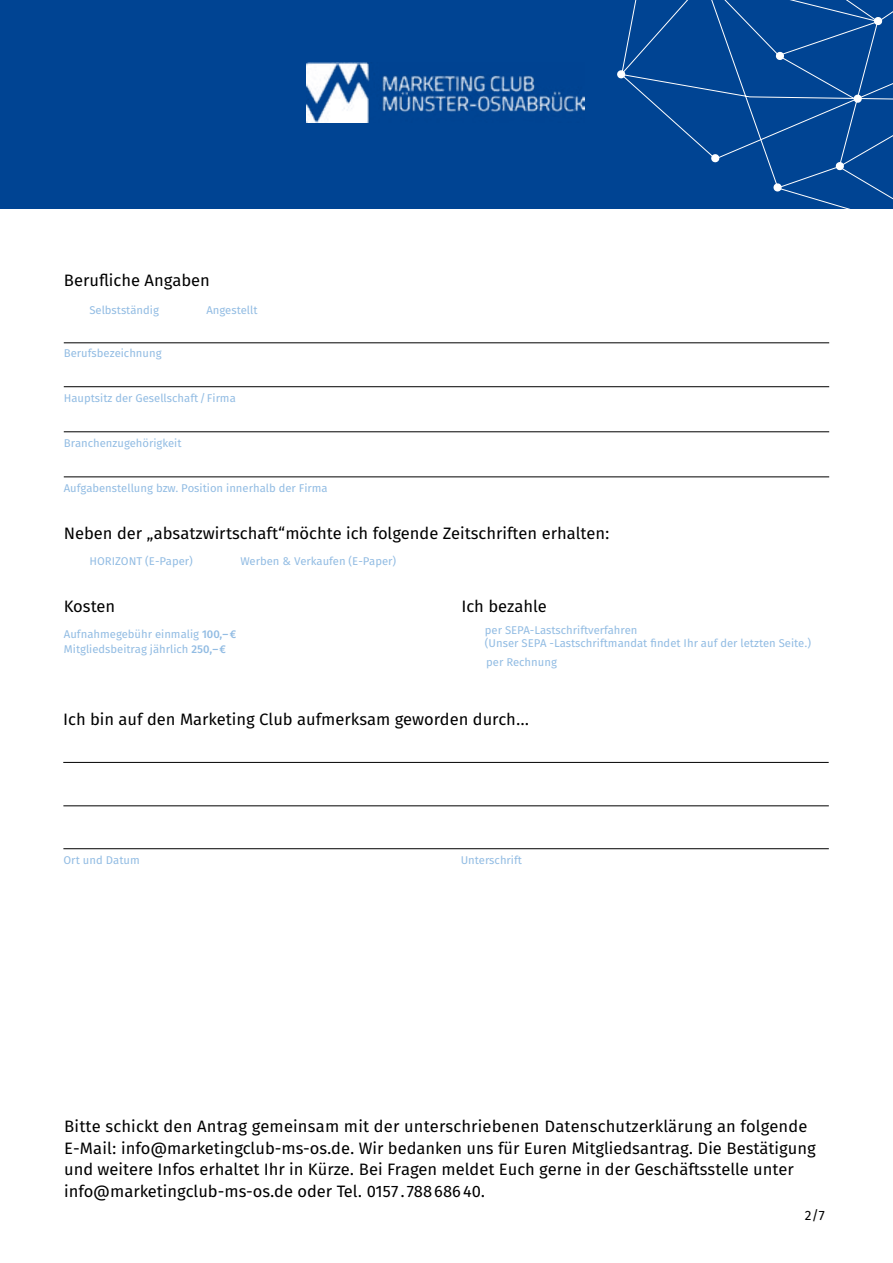
<style>
.page{position:relative;width:893px;height:1263px;background:#fff}
.page>*{position:absolute;margin:0;border:0;box-sizing:border-box;transform-origin:0 0}
.t1{font:16.5px/21.8px "Fira Sans OT";color:#000}
.t2{font:13.5px "Fira Sans OT";color:#000}
.t3{font:11.25px/13.5px "Fira Sans OT";color:#92bce3}
.s1{font-family:"Fira Sans OT Medium"}
</style>
<div class="page">
<div style="left:0;top:0;width:893px;height:208px;background:#004493"></div>
<svg style="left:620px;top:0;width:273px;height:209px"></svg>
<hr style="left:63px;top:848px;width:766px;height:1px;background:#000">
<hr style="left:63px;top:805px;width:766px;height:1px;background:#000">
<hr style="left:63px;top:762px;width:766px;height:1px;background:#000">
<img style="left:306px;top:63px;width:279px;height:59px">
<hr style="left:64px;top:342px;width:765px;height:1px;background:#000">
<hr style="left:64px;top:386px;width:765px;height:1px;background:#000">
<hr style="left:64px;top:476px;width:765px;height:1px;background:#000">
<hr style="left:64px;top:431px;width:765px;height:1px;background:#000">
<p class="t1" style="left:64px;top:271px;width:148px">Berufliche Angaben</p>
<p class="t3" style="left:89px;top:304px;width:71px">Selbstständig</p>
<p class="t3" style="left:206px;top:304px;width:53px">Angestellt</p>
<p class="t3" style="left:64px;top:347px;width:99px">Berufsbezeichnung</p>
<p class="t3" style="left:64px;top:392px;width:174px">Hauptsitz der Gesellschaft/Firma</p>
<p class="t3" style="left:64px;top:437px;width:119px">Branchenzugehörigkeit</p>
<p class="t3" style="left:64px;top:482px;width:265px">Aufgabenstellung bzw. Position innerhalb der Firma</p>
<p class="t1" style="left:64px;top:524px;width:547px">Neben der „absatzwirtschaft“möchte ich folgende Zeitschriften erhalten:</p>
<p class="t3" style="left:89px;top:555px;width:105px">HORIZONT (E-Paper)</p>
<p class="t3" style="left:240px;top:555px;width:157px">Werben &amp; Verkaufen (E-Paper)</p>
<p class="t1" style="left:64px;top:597px;width:53px">Kosten</p>
<p class="t3" style="left:64px;top:627px;width:174px;line-height:15px">Aufnahmegebühr einmalig <span class="s1">100,–€<br></span>Mitgliedsbeitrag jährlich <span class="s1">250,–€</span></p>
<p class="t1" style="left:461px;top:597px;width:87px">Ich bezahle</p>
<p class="t3" style="left:485px;top:624px;width:328px">per SEPA-Lastschriftverfahren<br>(Unser SEPA -Lastschriftmandat findet Ihr auf der letzten Seite.)</p>
<p class="t3" style="left:486px;top:656px;width:72px">per Rechnung</p>
<p class="t1" style="left:63px;top:710px;width:468px">Ich bin auf den Marketing Club aufmerksam geworden durch...</p>
<p class="t3" style="left:63px;top:854px;width:78px">Ort und Datum</p>
<p class="t3" style="left:461px;top:854px;width:63px">Unterschrift</p>
<p class="t1" style="left:64px;top:1116px;width:753px">Bitte schickt den Antrag gemeinsam mit der unterschriebenen Datenschutzerklärung an folgende E-Mail: info@marketingclub-ms-os.de. Wir bedanken uns für Euren Mitgliedsantrag. Die Bestätigung und weitere Infos erhaltet Ihr in Kürze. Bei Fragen meldet Euch gerne in der Geschäftsstelle unter info@marketingclub-ms-os.de oder Tel. 0157 . 78868640.</p>
<p class="t2" style="left:805px;top:1206px;width:21px">2/7</p>
</div>
